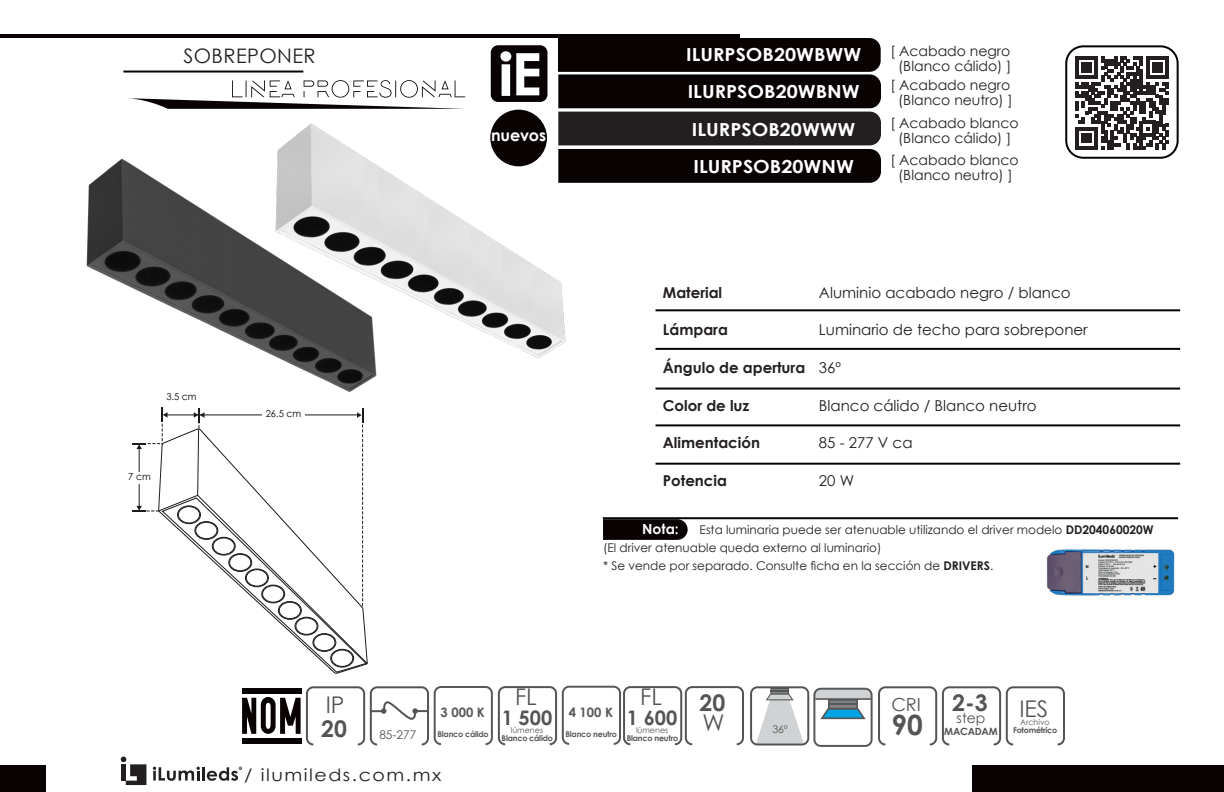
<style>
.page{position:relative;width:1224px;height:792px;background:#fff}
.page>*{position:absolute;margin:0;border:0;box-sizing:border-box;transform-origin:0 0}
.t1{font:700 28px "Century Gothic";color:#535555}
.t2{font:23px "Century Gothic";color:#535555}
.t3{font:700 23px "Century Gothic";color:#535555}
.t4{font:20px "Century Gothic";letter-spacing:.02em;color:#231f20}
.t5{font:700 20px "Century Gothic";color:#535555}
.t6{font:700 18px "Century Gothic";color:#fff;scale:1.1 1}
.t7{font:18px "Century Gothic";color:#535555}
.t8{font:17px "Century Gothic";letter-spacing:.08em;color:#231f20;scale:1.12 1}
.t9{font:700 16px "Century Gothic";letter-spacing:-.01em;color:#fff}
.t10{font:15px "Century Gothic";color:#231f20}
.t11{font:700 15px "Century Gothic";color:#231f20}
.t12{font:14px "Century Gothic";color:#231f20}
.tables_CONTENT{font:700 14px "Century Gothic";color:#fff}
.t13{font:14px "Century Gothic";color:#535555}
.t14{font:700 13px "Century Gothic";color:#57585a}
.tables_CONTENT-2{font:12px "Century Gothic";color:#231f20}
.t15{font:12px "Century Gothic";color:#535555}
.t16{font:10.6px "Century Gothic";color:#535555}
.t17{font:700 10px "Century Gothic";letter-spacing:-.025em;color:#535555}
.t18{font:9.6px "Century Gothic";color:#050504}
.t19{font:700 8px "Century Gothic";letter-spacing:-.025em;color:#535555}
.t20{font:700 8px "Century Gothic";letter-spacing:-.025em;color:#57585a}
.t21{font:8px "Century Gothic";color:#535555}
.s1{font-weight:700}
</style>
<div class="page">
<div style="left:1065px;top:45px;width:114px;height:114px;border:2px solid #080302;border-radius:17px"></div>
<hr style="left:0;top:34px;width:739px;height:4px;background:#080302">
<hr style="left:123px;top:71px;width:180px;height:2px;background:#080302">
<div style="left:0;top:765px;width:45px;height:27px;background:#080302"></div>
<div style="left:972px;top:765px;width:252px;height:27px;background:#080302"></div>
<hr style="left:202px;top:767px;width:3px;height:14px;background:#231f20">
<svg style="left:207px;top:767px;width:35px;height:14px"></svg>
<svg style="left:153px;top:767px;width:47px;height:14px"></svg>
<svg style="left:121px;top:757px;width:25px;height:28px"></svg>
<div style="left:121px;top:764px;width:5px;height:17px;background:#231f20"></div>
<hr style="left:656px;top:309px;width:524px;height:2px;background:#080302">
<hr style="left:656px;top:348px;width:524px;height:2px;background:#080302">
<hr style="left:656px;top:388px;width:524px;height:2px;background:#080302">
<hr style="left:656px;top:424px;width:524px;height:2px;background:#080302">
<hr style="left:656px;top:463px;width:524px;height:2px;background:#080302">
<svg style="left:128px;top:80px;width:337px;height:29px"></svg>
<div style="left:242px;top:688px;width:59px;height:5px;background:#080302"></div>
<div style="left:242px;top:739px;width:59px;height:5px;background:#080302"></div>
<svg style="left:242px;top:697px;width:59px;height:37px"></svg>
<div style="left:306px;top:686px;width:59px;height:60px;border:2px solid #535555;border-radius:6px"></div>
<div style="left:370px;top:686px;width:59px;height:60px;border:2px solid #535555;border-radius:6px"></div>
<svg style="left:369px;top:700px;width:60px;height:21px"></svg>
<svg style="left:756px;top:689px;width:48px;height:54px"></svg>
<div style="left:750px;top:686px;width:59px;height:60px;border:2px solid #535555;border-radius:6px"></div>
<svg style="left:558px;top:38px;width:323px;height:145px;background:#1f1b1a"></svg>
<div style="left:491px;top:45px;width:56px;height:57px;background:#080302;border-radius:7px"></div>
<svg style="left:500px;top:51px;width:39px;height:45px"></svg>
<svg style="left:603px;top:519px;width:85px;height:21px;background:#120d0c"></svg>
<hr style="left:603px;top:517px;width:575px;height:2px;background:#080302">
<img style="left:1046px;top:549px;width:129px;height:47px">
<div style="left:685px;top:686px;width:59px;height:59px;border:2px solid #535555;border-radius:6px"></div>
<div style="left:623px;top:686px;width:59px;height:59px;border:2px solid #535555;border-radius:6px"></div>
<div style="left:498px;top:686px;width:59px;height:59px;border:2px solid #535555;border-radius:6px"></div>
<div style="left:490px;top:110px;width:57px;height:56px;background:#080302;border-radius:50%"></div>
<div style="left:878px;top:686px;width:59px;height:60px;border:2px solid #535555;border-radius:6px"></div>
<div style="left:942px;top:686px;width:59px;height:60px;border:2px solid #535555;border-radius:6px"></div>
<div style="left:1006px;top:686px;width:59px;height:60px;border:2px solid #535555;border-radius:6px"></div>
<img style="left:86px;top:158px;width:291px;height:234px">
<img style="left:256px;top:119px;width:326px;height:240px">
<svg style="left:132px;top:408px;width:236px;height:265px"></svg>
<div style="left:177px;top:506px;width:24px;height:18px;border:1px solid #1b1b19;border-radius:50%"></div>
<div style="left:178px;top:506px;width:22px;height:17px;border:1px solid #1b1b19;border-radius:50%"></div>
<div style="left:195px;top:521px;width:23px;height:19px;border:1px solid #1b1b19;border-radius:50%"></div>
<div style="left:196px;top:522px;width:21px;height:17px;border:1px solid #1b1b19;border-radius:50%"></div>
<div style="left:212px;top:537px;width:23px;height:18px;border:1px solid #1b1b19;border-radius:50%"></div>
<div style="left:213px;top:538px;width:22px;height:17px;border:1px solid #1b1b19;border-radius:50%"></div>
<div style="left:229px;top:553px;width:23px;height:19px;border:1px solid #1b1b19;border-radius:50%"></div>
<div style="left:229px;top:554px;width:22px;height:17px;border:1px solid #1b1b19;border-radius:50%"></div>
<div style="left:245px;top:569px;width:24px;height:18px;border:1px solid #1b1b19;border-radius:50%"></div>
<div style="left:246px;top:569px;width:22px;height:17px;border:1px solid #1b1b19;border-radius:50%"></div>
<div style="left:262px;top:585px;width:23px;height:18px;border:1px solid #1b1b19;border-radius:50%"></div>
<div style="left:262px;top:586px;width:22px;height:16px;border:1px solid #1b1b19;border-radius:50%"></div>
<div style="left:278px;top:601px;width:24px;height:19px;border:1px solid #1b1b19;border-radius:50%"></div>
<div style="left:279px;top:602px;width:22px;height:17px;border:1px solid #1b1b19;border-radius:50%"></div>
<div style="left:295px;top:617px;width:23px;height:18px;border:1px solid #1b1b19;border-radius:50%"></div>
<div style="left:296px;top:618px;width:21px;height:17px;border:1px solid #1b1b19;border-radius:50%"></div>
<div style="left:313px;top:633px;width:23px;height:19px;border:1px solid #1b1b19;border-radius:50%"></div>
<div style="left:314px;top:634px;width:21px;height:17px;border:1px solid #1b1b19;border-radius:50%"></div>
<div style="left:330px;top:649px;width:24px;height:18px;border:1px solid #1b1b19;border-radius:50%"></div>
<div style="left:331px;top:650px;width:22px;height:17px;border:1px solid #1b1b19;border-radius:50%"></div>
<svg style="left:816px;top:691px;width:54px;height:28px"></svg>
<hr style="left:828px;top:703px;width:30px;height:2px;background:#57585a">
<div style="left:813px;top:688px;width:60px;height:59px;border:2px solid #57585a;border-radius:6px"></div>
<hr style="left:815px;top:698px;width:56px;height:2px;background:#57585a">
<div style="left:562px;top:686px;width:59px;height:59px;border:2px solid #57585a;border-radius:6px"></div>
<div style="left:434px;top:686px;width:59px;height:59px;border:2px solid #57585a;border-radius:6px"></div>
<svg style="left:1075px;top:56px;width:94px;height:94px"></svg>
<p class="t4" style="left:183px;top:42px;width:134px">SOBREPONER</p>
<p class="t6" style="left:686px;top:41px;width:161px">ILURPSOB20WBWW</p>
<p class="t12" style="left:890px;top:41px;width:121px">[ Acabado negro</p>
<p class="t12" style="left:898px;top:56px;width:115px">(Blanco cálido) ]</p>
<p class="t12" style="left:890px;top:75px;width:121px">[ Acabado negro</p>
<p class="t12" style="left:898px;top:90px;width:116px">(Blanco neutro) ]</p>
<p class="t6" style="left:688px;top:78px;width:158px">ILURPSOB20WBNW</p>
<p class="t6" style="left:692px;top:115px;width:150px">ILURPSOB20WWW</p>
<p class="t6" style="left:694px;top:153px;width:147px">ILURPSOB20WNW</p>
<p class="t12" style="left:890px;top:113px;width:130px">[ Acabado blanco</p>
<p class="t12" style="left:898px;top:128px;width:115px">(Blanco cálido) ]</p>
<p class="t12" style="left:890px;top:150px;width:130px">[ Acabado blanco</p>
<p class="t12" style="left:898px;top:165px;width:116px">(Blanco neutro) ]</p>
<p class="t9" style="left:491px;top:123px;width:56px">nuevos</p>
<p class="t18" style="left:166px;top:391px;width:32px">3.5 cm</p>
<p class="t18" style="left:128px;top:471px;width:24px">7 cm</p>
<p class="t18" style="left:266px;top:408px;width:37px">26.5 cm</p>
<p class="t11" style="left:663px;top:281px;width:61px">Material</p>
<p class="t11" style="left:663px;top:319px;width:67px">Lámpara</p>
<p class="t11" style="left:663px;top:356px;width:144px">Ángulo de apertura</p>
<p class="t11" style="left:663px;top:394px;width:88px">Color de luz</p>
<p class="t11" style="left:663px;top:431px;width:99px">Alimentación</p>
<p class="t11" style="left:663px;top:469px;width:66px">Potencia</p>
<p class="t10" style="left:819px;top:282px;width:253px">Aluminio acabado negro / blanco</p>
<p class="t10" style="left:819px;top:320px;width:270px">Luminario de techo para sobreponer</p>
<p class="t10" style="left:819px;top:357px;width:24px">36º</p>
<p class="t10" style="left:819px;top:395px;width:219px">Blanco cálido / Blanco neutro</p>
<p class="t10" style="left:819px;top:432px;width:95px">85 - 277 V ca</p>
<p class="t10" style="left:819px;top:470px;width:37px">20 W</p>
<p class="tables_CONTENT" style="left:642px;top:518px;width:38px">Nota:</p>
<p class="tables_CONTENT-2" style="left:700px;top:521px;width:456px">Esta luminaria puede ser atenuable utilizando el driver modelo <span class="s1">DD204060020W</span></p>
<p class="tables_CONTENT-2" style="left:603px;top:539px;width:280px">(El driver atenuable queda externo al luminario)</p>
<p class="tables_CONTENT-2" style="left:603px;top:557px;width:392px">* Se vende por separado. Consulte ficha en la sección de <span class="s1">DRIVERS</span>.</p>
<p class="t2" style="left:326px;top:689px;width:20px">IP</p>
<p class="t3" style="left:321px;top:712px;width:27px">20</p>
<p class="t15" style="left:379px;top:727px;width:39px">85-277</p>
<p class="t14" style="left:441px;top:703px;width:46px">3 000 K</p>
<p class="t20" style="left:437px;top:728px;width:53px">Blanco cálido</p>
<h3 class="t8" style="left:244px;top:763px;width:178px">/ ilumileds.com.mx</h3>
<p class="t2" style="left:515px;top:681px;width:23px">FL</p>
<p class="t5" style="left:502px;top:703px;width:52px">1 500</p>
<p class="t21" style="left:511px;top:725px;width:34px">lúmenes</p>
<p class="t19" style="left:502px;top:732px;width:53px">Blanco cálido</p>
<p class="t14" style="left:569px;top:702px;width:46px">4 100 K</p>
<p class="t20" style="left:566px;top:728px;width:53px">Blanco neutro</p>
<p class="t2" style="left:640px;top:681px;width:23px">FL</p>
<p class="t5" style="left:627px;top:703px;width:52px">1 600</p>
<p class="t21" style="left:636px;top:725px;width:34px">lúmenes</p>
<p class="t19" style="left:627px;top:732px;width:53px">Blanco neutro</p>
<p class="t3" style="left:700px;top:686px;width:27px">20</p>
<p class="t2" style="left:702px;top:707px;width:24px">W</p>
<p class="t16" style="left:773px;top:722px;width:17px">36º</p>
<p class="t7" style="left:891px;top:692px;width:31px">CRI</p>
<p class="t1" style="left:891px;top:704px;width:33px">90</p>
<p class="t3" style="left:952px;top:686px;width:37px">2-3</p>
<p class="t13" style="left:957px;top:709px;width:30px">step</p>
<p class="t17" style="left:944px;top:724px;width:55px">MACADAM</p>
<p class="t2" style="left:1019px;top:693px;width:30px">IES</p>
<p class="t21" style="left:1020px;top:717px;width:31px">Archivo</p>
<p class="t19" style="left:1013px;top:725px;width:46px">Fotométrico</p>
</div>
